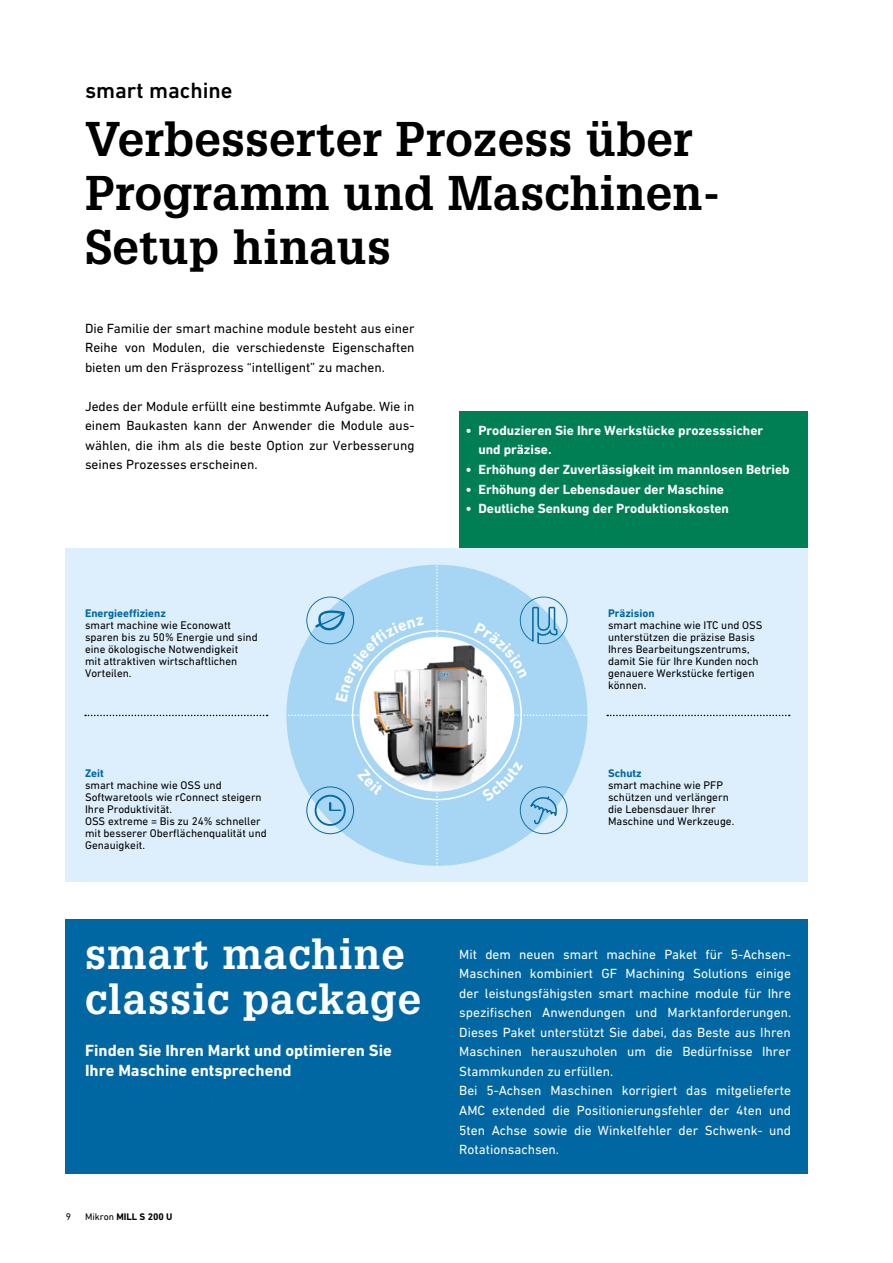
<style>
.page{position:relative;width:893px;height:1263px;background:#fff}
.page>*{position:absolute;margin:0;border:0;box-sizing:border-box;transform-origin:0 0}
.t1{font:700 47.55px/54px "Glypha LT Pro";letter-spacing:.005em;color:#000}
.t2{font:700 42px/45px "Glypha LT Pro";letter-spacing:.025em;color:#fff}
.t3{font:500 22.5px "DIN Next W1 G";color:#000}
.t4{font:700 16.5px/19.5px "DIN Next W1 G";color:#fff}
.t5{font:13.5px/19.5px "DIN Next W1 G";color:#fff}
.t6{font:13.5px/19.5px "DIN Next W1 G";color:#000;text-align:justify}
.t7{font:700 13.5px/19.5px "DIN Next W1 G";color:#fff}
.t8{font:11.25px/12px "DIN Next W1 G";color:#000}
.t9{font:700 11.25px "DIN Next W1 G";color:#0067a2}
.t10{font:700 9.75px "DIN Next W1 G";color:#000}
.t11{font:9.75px "DIN Next W1 G";color:#000}
.s1{font-weight:400}
</style>
<div class="page">
<div style="left:66px;top:919px;width:742px;height:255px;background:#0067a2"></div>
<div style="left:66px;top:548px;width:742px;height:334px;background:#ddeffc"></div>
<svg style="left:85px;top:715px;width:183px;height:1px"></svg>
<svg style="left:607px;top:714px;width:183px;height:2px"></svg>
<div style="left:459px;top:411px;width:349px;height:137px;background:#007e54"></div>
<svg style="left:286px;top:565px;width:301px;height:301px"></svg>
<h3 class="t3" style="left:85px;top:77px;width:149px">smart machine</h3>
<h1 class="t1" style="left:85px;top:111px;width:637px">Verbesserter Prozess über<br>Programm und Maschinen-<br>Setup hinaus</h1>
<p class="t6" style="left:85px;top:318px;width:331px">Die Familie der smart machine module besteht aus einer Reihe von Modulen, die verschiedenste Eigenschaften bieten um den Fräsprozess “intelligent” zu machen.</p>
<p class="t6" style="left:85px;top:396px;width:331px">Jedes der Module erfüllt eine bestimmte Aufgabe. Wie in einem Baukasten kann der Anwender die Module aus&shy;wählen, die ihm als die beste Option zur Verbesserung seines Prozesses erscheinen.</p>
<p class="t9" style="left:85px;top:606px;width:82px">Energieeffizienz</p>
<p class="t8" style="left:85px;top:619px;width:174px">smart machine wie Econowatt sparen bis zu 50% Energie und sind eine ökologische Notwendigkeit<br>mit attraktiven wirtschaftlichen<br>Vorteilen.</p>
<p class="t9" style="left:85px;top:766px;width:20px">Zeit</p>
<p class="t8" style="left:85px;top:778px;width:183px">smart machine wie OSS und<br>Softwaretools wie rConnect steigern<br>Ihre Produktivität.<br>OSS extreme = Bis zu 24% schneller mit besserer Oberflächenqualität und<br>Genauigkeit.</p>
<h2 class="t2" style="left:85px;top:930px;width:338px">smart machine classic package</h2>
<h3 class="t4" style="left:85px;top:1041px;width:308px">Finden Sie Ihren Markt und optimieren Sie<br>Ihre Maschine entsprechend</h3>
<p class="t11" style="left:66px;top:1211px;width:7px">9</p>
<p class="t10" style="left:85px;top:1211px;width:89px"><span class="s1">Mikron</span> MILL S 200 U</p>
<p class="t7" style="left:478px;top:420px;width:286px;text-indent:-13px">• Produzieren Sie Ihre Werkstücke prozesssicher und präzise.</p>
<p class="t7" style="left:466px;top:460px;width:326px">• Erhöhung der Zuverlässigkeit im mannlosen Betrieb</p>
<p class="t7" style="left:466px;top:479px;width:260px">• Erhöhung der Lebensdauer der Maschine</p>
<p class="t7" style="left:466px;top:499px;width:265px">• Deutliche Senkung der Produktionskosten</p>
<p class="t9" style="left:608px;top:606px;width:48px">Präzision</p>
<p class="t8" style="left:608px;top:619px;width:156px">smart machine wie ITC und OSS unterstützen die präzise Basis<br>Ihres Bearbeitungszentrums, damit Sie für Ihre Kunden noch genauere Werkstücke fertigen können.</p>
<p class="t9" style="left:608px;top:766px;width:35px">Schutz</p>
<p class="t8" style="left:608px;top:778px;width:128px">smart machine wie PFP schützen und verlängern die Lebensdauer Ihrer<br>Maschine und Werkzeuge.</p>
<p class="t5" style="left:459px;top:944px;width:333px">Mit dem neuen smart machine Paket für 5-Achsen-Maschinen kombiniert GF Machining Solutions einige der leistungsfähigsten smart machine module für Ihre spezifischen Anwendungen und Marktanforderungen.<br>Dieses Paket unterstützt Sie dabei, das Beste aus Ihren Maschinen herauszuholen um die Bedürfnisse Ihrer Stammkunden zu erfüllen.<br>Bei 5-Achsen Maschinen korrigiert das mitgelieferte AMC extended die Positionierungsfehler der 4ten und 5ten Achse sowie die Winkelfehler der Schwenk- und Rotationsachsen.</p>
</div>
